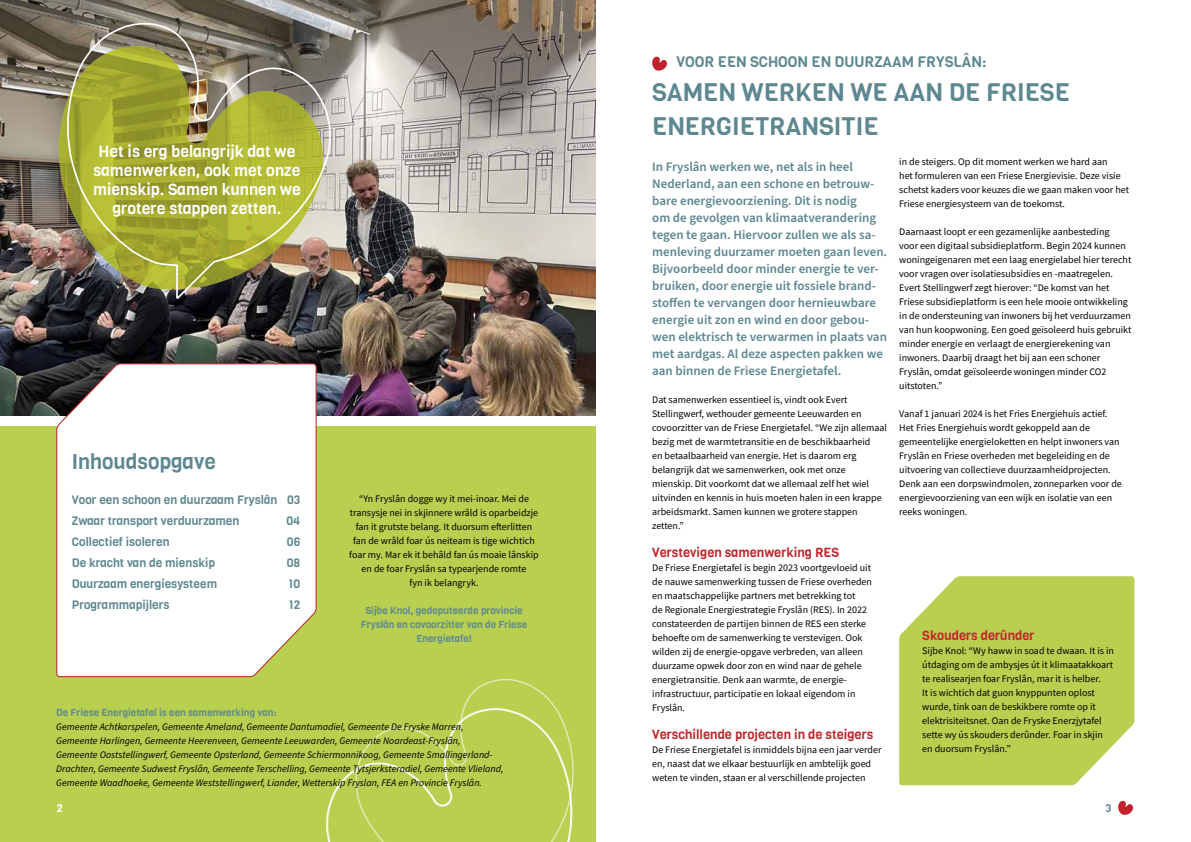
<style>
.page{position:relative;width:1191px;height:842px;background:#fff}
.page>*{position:absolute;margin:0;border:0;box-sizing:border-box;transform-origin:0 0}
.t1{font:25px/34px "Viga";color:#5e8891}
.t2{font:21px "Viga";color:#5e8891}
.t3{font:16px/19.2px "Viga";color:#fff;text-align:center}
.t4{font:15px "Viga";color:#5e8891}
.t5{font:600 13px/17px "Source Sans Pro";color:#5e8891}
.t6{font:13px "Viga";color:#c1252a}
.t7{font:12px/21px "Viga";color:#5e8891}
.t8{font:11px "Viga";color:#5e8891}
.t9{font:11px "Viga";color:#fff}
.t10{font:10px/14px "Source Sans Pro";color:#000}
.t11{font:italic 10px/14px "Source Sans Pro";color:#000}
.t12{font:10px/14px "Viga";color:#5e8891;text-align:center}
</style>
<div class="page">
<svg style="left:1118px;top:801px;width:15px;height:14px"></svg>
<img style="left:0;top:0;width:595px;height:415px">
<div style="left:0;top:427px;width:595px;height:415px;background:#b9cf50"></div>
<svg style="left:899px;top:576px;width:235px;height:209px;fill:#b9cf50"></svg>
<svg style="left:652px;top:57px;width:15px;height:14px"></svg>
<svg style="left:56px;top:363px;width:261px;height:315px"></svg>
<svg style="left:59px;top:45px;width:7px;height:244px"></svg>
<img style="left:66px;top:22px;width:266px;height:279px">
<svg style="left:326px;top:678px;width:248px;height:164px"></svg>
<h3 class="t3" style="left:93px;top:141px;width:209px">Het is erg belangrijk dat we samenwerken, ook met onze mienskip. Samen kunnen we grotere stappen zetten.</h3>
<h2 class="t2" style="left:72px;top:447px;width:146px">Inhoudsopgave</h2>
<p class="t7" style="left:72px;top:489px;width:207px">Voor een schoon en duurzaam Fryslân<br>Zwaar transport verduurzamen<br>Collectief isoleren<br>De kracht van de mienskip<br>Duurzaam energiesysteem<br>Programmapijlers</p>
<p class="t7" style="left:286px;top:489px;width:15px;text-align:justify">03<br>04<br>06<br>08<br>10<br>12</p>
<p class="t10" style="left:349px;top:491px;width:191px;text-align:center">“Yn Fryslân dogge wy it mei-inoar. Mei de transysje nei in skjinnere wrâld is oparbeidzje fan it grutste belang. It duorsum efterlitten fan de wrâld foar ús neiteam is tige wichtich foar my. Mar ek it behâld fan ús moaie lânskip en de foar Fryslân sa typearjende romte<br>fyn ik belangryk.</p>
<p class="t12" style="left:361px;top:603px;width:168px">Sijbe Knol, gedeputeerde provincie<br>Fryslân en covoorzitter van de Friese<br>Energietafel</p>
<p class="t12" style="left:56px;top:705px;width:222px">De Friese Energietafel is een samenwerking van:</p>
<p class="t11" style="left:56px;top:720px;width:449px">Gemeente Achtkarspelen, Gemeente Ameland, Gemeente Dantumadiel, Gemeente De Fryske Marren, Gemeente Harlingen, Gemeente Heerenveen, Gemeente Leeuwarden, Gemeente Noardeast-Fryslân, Gemeente Ooststellingwerf, Gemeente Opsterland, Gemeente Schiermonnikoog, Gemeente Smallingerland-Drachten, Gemeente Sudwest Fryslân, Gemeente Terschelling, Gemeente Tytsjerksteradiel, Gemeente Vlieland, Gemeente Waadhoeke, Gemeente Weststellingwerf, Liander, Wetterskip Fryslan, FEA en Provincie Fryslân.</p>
<p class="t9" style="left:57px;top:801px;width:8px">2</p>
<h3 class="t4" style="left:676px;top:52px;width:311px">VOOR EEN SCHOON EN DUURZAAM FRYSLÂN:</h3>
<h1 class="t1" style="left:652px;top:76px;width:419px">SAMEN WERKEN WE AAN DE FRIESE<br>ENERGIETRANSITIE</h1>
<p class="t5" style="left:652px;top:158px;width:236px">In Fryslân werken we, net als in heel Nederland, aan een schone en betrouw&shy;bare energievoorziening. Dit is nodig<br>om de gevolgen van klimaatverandering tegen te gaan. Hiervoor zullen we als sa&shy;menleving duurzamer moeten gaan leven.<br>Bijvoorbeeld door minder energie te ver&shy;bruiken, door energie uit fossiele brand&shy;stoffen te vervangen door hernieuwbare energie uit zon en wind en door gebou&shy;wen elektrisch te verwarmen in plaats van met aardgas. Al deze aspecten pakken we aan binnen de Friese Energietafel.</p>
<p class="t10" style="left:652px;top:392px;width:236px">Dat samenwerken essentieel is, vindt ook Evert Stellingwerf, wethouder gemeente Leeuwarden en covoorzitter van de Friese Energietafel. “We zijn allemaal bezig met de warmtetransitie en de beschikbaarheid<br>en betaalbaarheid van energie. Het is daarom erg belangrijk dat we samenwerken, ook met onze mienskip. Dit voorkomt dat we allemaal zelf het wiel uitvinden en kennis in huis moeten halen in een krappe arbeidsmarkt. Samen kunnen we grotere stappen zetten.”</p>
<h3 class="t6" style="left:652px;top:543px;width:188px">Verstevigen samenwerking RES</h3>
<p class="t10" style="left:652px;top:560px;width:221px">De Friese Energietafel is begin 2023 voortgevloeid uit de nauwe samenwerking tussen de Friese overheden en maatschappelijke partners met betrekking tot<br>de Regionale Energiestrategie Fryslân (RES). In 2022 constateerden de partijen binnen de RES een sterke behoefte om de samenwerking te verstevigen. Ook wilden zij de energie-opgave verbreden, van alleen duurzame opwek door zon en wind naar de gehele energietransitie. Denk aan warmte, de energie&shy;infrastructuur, participatie en lokaal eigendom in Fryslân.</p>
<h3 class="t6" style="left:652px;top:725px;width:223px">Verschillende projecten in de steigers</h3>
<p class="t10" style="left:652px;top:742px;width:231px">De Friese Energietafel is inmiddels bijna een jaar verder en, naast dat we elkaar bestuurlijk en ambtelijk goed weten te vinden, staan er al verschillende projecten</p>
<p class="t10" style="left:899px;top:154px;width:231px">in de steigers. Op dit moment werken we hard aan<br>het formuleren van een Friese Energievisie. Deze visie schetst kaders voor keuzes die we gaan maken voor het Friese energiesysteem van de toekomst.</p>
<p class="t10" style="left:899px;top:224px;width:234px">Daarnaast loopt er een gezamenlijke aanbesteding<br>voor een digitaal subsidieplatform. Begin 2024 kunnen woningeigenaren met een laag energielabel hier terecht voor vragen over isolatiesubsidies en -maatregelen.<br>Evert Stellingwerf zegt hierover: “De komst van het Friese subsidieplatform is een hele mooie ontwikkeling in de ondersteuning van inwoners bij het verduurzamen van hun koopwoning. Een goed geïsoleerd huis gebruikt minder energie en verlaagt de energierekening van inwoners. Daarbij draagt het bij aan een schoner Fryslân, omdat geïsoleerde woningen minder CO2 uitstoten.”</p>
<p class="t10" style="left:899px;top:406px;width:224px">Vanaf 1 januari 2024 is het Fries Energiehuis actief.<br>Het Fries Energiehuis wordt gekoppeld aan de gemeentelijke energieloketten en helpt inwoners van Fryslân en Friese overheden met begeleiding en de uitvoering van collectieve duurzaamheidprojecten.<br>Denk aan een dorpswindmolen, zonneparken voor de energievoorziening van een wijk en isolatie van een reeks woningen.</p>
<h3 class="t6" style="left:922px;top:627px;width:114px">Skouders derûnder</h3>
<p class="t10" style="left:922px;top:644px;width:193px">Sijbe Knol: “Wy haww in soad te dwaan. It is in útdaging om de ambysjes út it klimaatakkoart te realisearjen foar Fryslân, mar it is helber.<br>It is wichtich dat guon knyppunten oplost wurde, tink oan de beskikbere romte op it elektrisiteitsnet. Oan de Fryske Enerzjytafel sette wy ús skouders derûnder. Foar in skjin en duorsum Fryslân.”</p>
<p class="t8" style="left:1105px;top:801px;width:7px">3</p>
</div>
